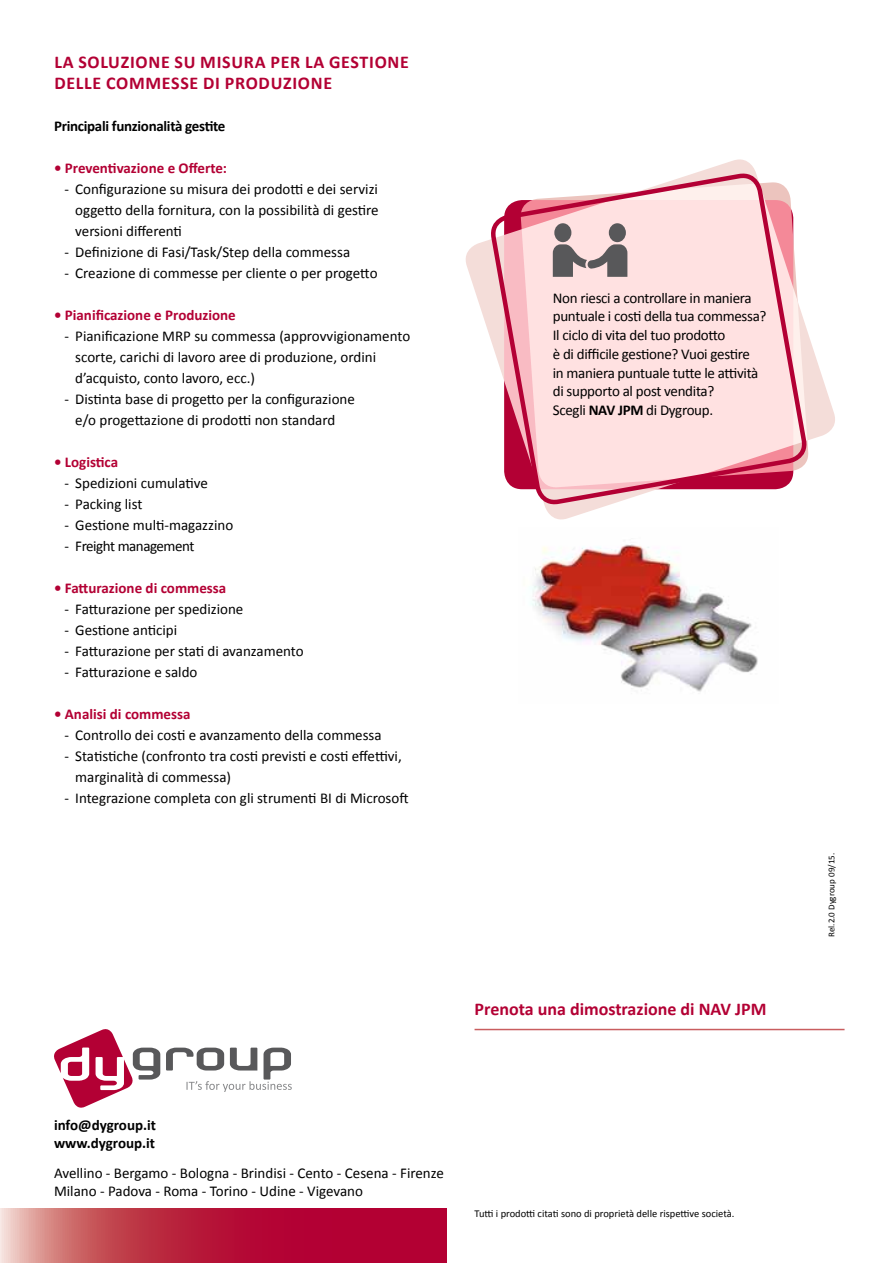
<style>
.page{position:relative;width:893px;height:1263px;background:#fff}
.page>*{position:absolute;margin:0;border:0;box-sizing:border-box;transform-origin:0 0}
.t1{font:700 18px/21px "Calibri";letter-spacing:.04em;color:#b30034}
.t2{font:700 18px "Calibri";color:#b30034}
.t3{font:15px/21px "Calibri";color:#000}
.t4{font:15px/18.8px "Calibri";letter-spacing:-.02em;color:#000}
.t5{font:700 15px "Calibri";color:#b30034}
.t6{font:700 15px "Calibri";letter-spacing:-.02em;color:#000}
.t7{font:700 15px/18px "Calibri";color:#000}
.t8{font:15px "Calibri";letter-spacing:-.03em;color:#000}
.t9{font:10.5px "Calibri";color:#000}
.t10{font:9px "Calibri";color:#000}
.s1{font-weight:700}
</style>
<div class="page">
<svg style="left:0;top:1209px;width:446px;height:54px;background:#be2d4b"></svg>
<hr style="left:475px;top:1029px;width:369px;height:1px;background:#c95d5f">
<svg style="left:54px;top:1029px;width:106px;height:79px"></svg>
<svg style="left:166px;top:1047px;width:126px;height:45px"></svg>
<svg style="left:465px;top:239px;width:370px;height:201px"></svg>
<svg style="left:490px;top:159px;width:317px;height:361px"></svg>
<div style="left:554px;top:223px;width:17px;height:19px;background:#58585a;border-radius:50%"></div>
<div style="left:609px;top:223px;width:17px;height:19px;background:#58585a;border-radius:50%"></div>
<svg style="left:553px;top:244px;width:74px;height:33px;background:#958a8b"></svg>
<img style="left:531px;top:544px;width:227px;height:148px">
<p class="t1" style="left:54px;top:50px;width:356px;text-indent:190px">ra PER LA GESTIONE<br>DELLE COMMESSE DI PRODUZIONE</p>
<p class="t6" style="left:54px;top:116px;width:173px">Principali funzionalità gestite</p>
<p class="t5" style="left:54px;top:158px;width:175px">• Preventivazione e Offerte:</p>
<p class="t3" style="left:75px;top:177px;width:305px;text-align:justify;text-indent:-11px">- Configurazione su misura dei prodotti e dei servizi oggetto della fornitura, con la possibilità di gestire versioni differenti</p>
<p class="t3" style="left:64px;top:240px;width:287px">- Definizione di Fasi/Task/Step della commessa</p>
<p class="t3" style="left:64px;top:261px;width:315px">- Creazione di commesse per cliente o per progetto</p>
<p class="t5" style="left:54px;top:305px;width:183px">• Pianificazione e Produzione</p>
<p class="t3" style="left:75px;top:324px;width:337px;text-indent:-11px">- Pianificazione MRP su commessa (approvvigionamento scorte, carichi di lavoro aree di produzione, ordini d’acquisto, conto lavoro, ecc.)</p>
<p class="t3" style="left:64px;top:387px;width:292px;text-align:center">- Distinta base di progetto per la configurazione e/o progettazione di prodotti non standard</p>
<p class="t5" style="left:54px;top:452px;width:66px">• Logistica</p>
<p class="t3" style="left:65px;top:471px;width:145px">- Spedizioni cumulative</p>
<p class="t3" style="left:65px;top:492px;width:79px">- Packing list</p>
<p class="t3" style="left:65px;top:513px;width:170px">- Gestione multi-magazzino</p>
<p class="t8" style="left:65px;top:536px;width:131px">- Freight management</p>
<p class="t5" style="left:54px;top:578px;width:174px">• Fatturazione di commessa</p>
<p class="t3" style="left:65px;top:597px;width:180px">- Fatturazione per spedizione</p>
<p class="t3" style="left:65px;top:618px;width:114px">- Gestione anticipi</p>
<p class="t3" style="left:65px;top:639px;width:241px">- Fatturazione per stati di avanzamento</p>
<p class="t3" style="left:65px;top:660px;width:134px">- Fatturazione e saldo</p>
<p class="t5" style="left:54px;top:704px;width:138px">• Analisi di commessa</p>
<p class="t3" style="left:65px;top:723px;width:319px">- Controllo dei costi e avanzamento della commessa</p>
<p class="t3" style="left:75px;top:744px;width:328px;text-indent:-11px">- Statistiche (confronto tra costi previsti e costi effettivi, marginalità di commessa)</p>
<p class="t3" style="left:65px;top:786px;width:346px">- Integrazione completa con gli strumenti BI di Microsoft</p>
<p class="t1" style="left:54px;top:50px;width:158px">LA SOLUZIONE Su misu</p>
<p class="t4" style="left:553px;top:287px;width:215px">Non riesci a controllare in maniera puntuale i costi della tua commessa?<br>Il ciclo di vita del tuo prodotto<br>è di difficile gestione? Vuoi gestire<br>in maniera puntuale tutte le attività di supporto al post vendita?<br>Scegli <span class="s1">NAV JPM</span> di Dygroup.</p>
<p class="t2" style="left:475px;top:997px;width:293px">Prenota una dimostrazione di NAV JPM</p>
<p class="t7" style="left:54px;top:1115px;width:104px">info@dygroup.it www.dygroup.it</p>
<p class="t3" style="left:54px;top:1163px;width:391px;line-height:18px">Avellino - Bergamo - Bologna - Brindisi - Cento - Cesena - Firenze<br>Milano - Padova - Roma - Torino - Udine - Vigevano</p>
<p class="t9" style="left:475px;top:1207px;width:261px">Tutti i prodotti citati sono di proprietà delle rispettive società.</p>
<p class="t10" style="left:826px;top:937px;width:85px;rotate:-90deg">Rel.2.0 Dygroup 09/15.</p>
</div>
